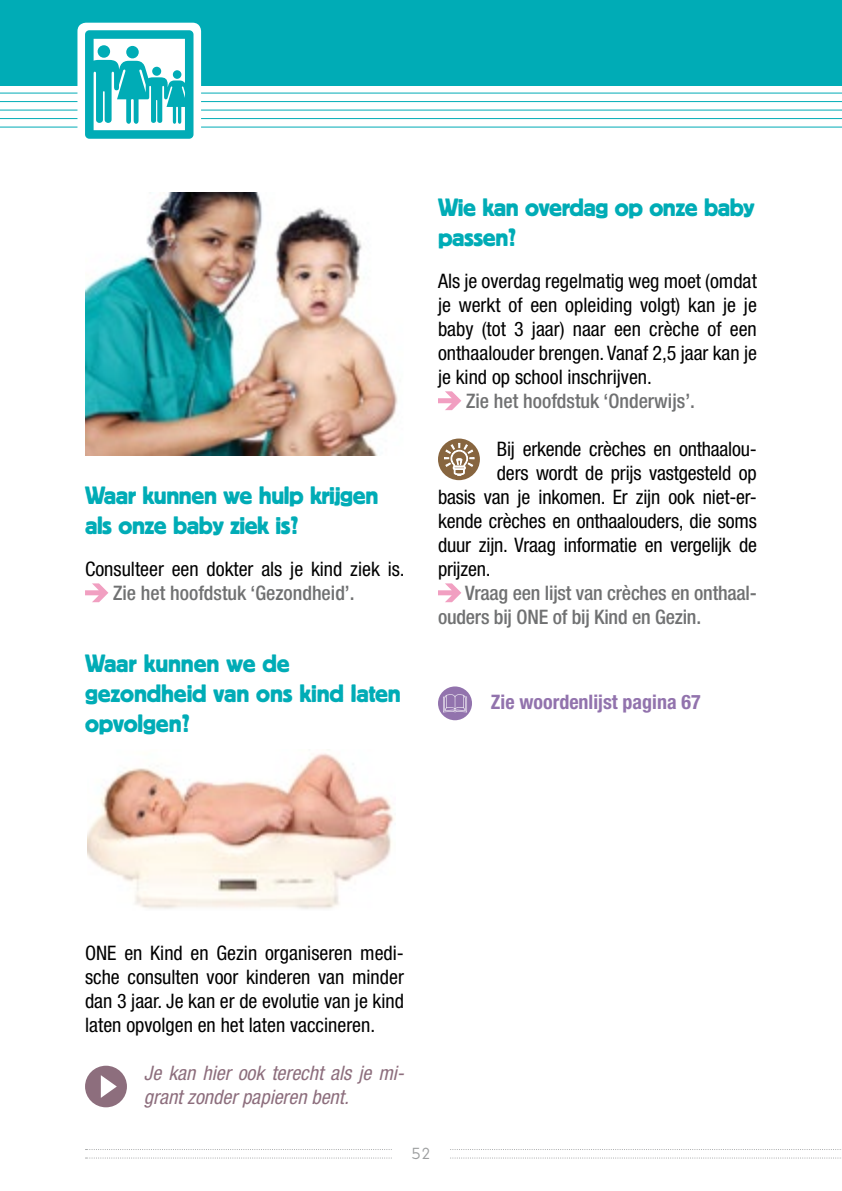
<style>
.page{position:relative;width:842px;height:1191px;background:#fff}
.page>*{position:absolute;margin:0;border:0;box-sizing:border-box;transform-origin:0 0}
.t1{font:25px/30px "Block BE";letter-spacing:-.02em;color:#00acb6}
.t2{font:condensed 20px/24px "Helvetica Neue";letter-spacing:-.01em;color:#000;text-align:justify}
.t3{font:500 condensed 20px/24px "Helvetica Neue";letter-spacing:-.01em;color:#707172}
.t4{font:italic condensed 20px/24px "Helvetica Neue";color:#8d6e7d}
.t5{font:700 condensed 20px "Helvetica Neue";color:#9273ad}
.t6{font:100 16px "Base Mono Wide";color:#9c9e9f}
</style>
<div class="page">
<svg style="left:86px;top:1149px;width:755px;height:1px"></svg>
<svg style="left:86px;top:1157px;width:755px;height:1px"></svg>
<div style="left:393px;top:1146px;width:56px;height:25px;background:#fff"></div>
<hr style="left:0;top:93px;width:842px;height:1px;background:#00acb6">
<hr style="left:0;top:101px;width:842px;height:1px;background:#00acb6">
<hr style="left:0;top:110px;width:842px;height:1px;background:#00acb6">
<hr style="left:0;top:118px;width:842px;height:1px;background:#00acb6">
<hr style="left:0;top:127px;width:842px;height:1px;background:#00acb6">
<div style="left:0;top:0;width:842px;height:85px;background:#00acb6"></div>
<div style="left:77px;top:23px;width:124px;height:123px;background:#fff;border-radius:9px"></div>
<svg style="left:85px;top:30px;width:108px;height:109px"></svg>
<div style="left:126px;top:46px;width:13px;height:12px;background:#00acb6;border-radius:50%"></div>
<div style="left:173px;top:70px;width:8px;height:9px;background:#00acb6;border-radius:50%"></div>
<div style="left:152px;top:67px;width:9px;height:9px;background:#00acb6;border-radius:50%"></div>
<div style="left:98px;top:45px;width:12px;height:13px;background:#00acb6;border-radius:50%"></div>
<svg style="left:438px;top:391px;width:23px;height:19px"></svg>
<svg style="left:438px;top:583px;width:23px;height:19px"></svg>
<svg style="left:85px;top:583px;width:23px;height:19px"></svg>
<div style="left:438px;top:438px;width:42px;height:42px;background:#87653f;border-radius:50%"></div>
<svg style="left:444px;top:443px;width:31px;height:33px"></svg>
<img style="left:87px;top:753px;width:308px;height:156px">
<div style="left:438px;top:686px;width:34px;height:34px;background:#9273ad;border-radius:50%"></div>
<svg style="left:443px;top:694px;width:24px;height:18px"></svg>
<div style="left:85px;top:1065px;width:42px;height:42px;background:#8d6e7d;border-radius:50%"></div>
<svg style="left:101px;top:1075px;width:16px;height:22px"></svg>
<img style="left:85px;top:192px;width:313px;height:263px">
<p class="t1" style="left:85px;top:479px;width:295px">Waar kunnen we hulp krijgen als onze baby ziek is?</p>
<p class="t2" style="left:85px;top:557px;width:321px">Consulteer een dokter als je kind ziek is.</p>
<p class="t3" style="left:113px;top:581px;width:243px">Zie het hoofdstuk ‘Gezondheid’.</p>
<p class="t1" style="left:85px;top:647px;width:317px">Waar kunnen we de gezondheid van ons kind laten opvolgen?</p>
<p class="t1" style="left:438px;top:191px;width:318px">Wie kan overdag op onze baby passen?</p>
<p class="t2" style="left:438px;top:269px;width:320px">Als je overdag regelmatig weg moet (omdat je werkt of een opleiding volgt) kan je je baby (tot 3 jaar) naar een crèche of een onthaalouder brengen. Vanaf 2,5 jaar kan je je kind op school inschrijven.</p>
<p class="t3" style="left:466px;top:389px;width:230px">Zie het hoofdstuk ‘Onderwijs’.</p>
<p class="t2" style="left:497px;top:437px;width:261px">Bij erkende crèches en onthaalou-</p>
<p class="t2" style="left:497px;top:461px;width:261px">ders wordt de prijs vastgesteld op</p>
<p class="t2" style="left:438px;top:485px;width:320px">basis van je inkomen. Er zijn ook niet-er-</p>
<p class="t2" style="left:438px;top:509px;width:320px">kende crèches en onthaalouders, die soms</p>
<p class="t2" style="left:438px;top:533px;width:320px">duur zijn. Vraag informatie en vergelijk de</p>
<p class="t2" style="left:438px;top:557px;width:54px">prijzen.</p>
<p class="t3" style="left:438px;top:581px;width:320px;text-indent:27px">Vraag een lijst van crèches en onthaal&shy;ouders bij ONE of bij Kind en Gezin.</p>
<p class="t5" style="left:491px;top:689px;width:211px">Zie woordenlijst pagina 67</p>
<p class="t2" style="left:85px;top:941px;width:320px">ONE en Kind en Gezin organiseren medi&shy;sche consulten voor kinderen van minder dan 3 jaar. Je kan er de evolutie van je kind laten opvolgen en het laten vaccineren.</p>
<p class="t4" style="left:144px;top:1061px;width:262px">Je kan hier ook terecht als je mi&shy;grant zonder papieren bent.</p>
<p class="t6" style="left:411px;top:1142px;width:21px">52</p>
</div>
